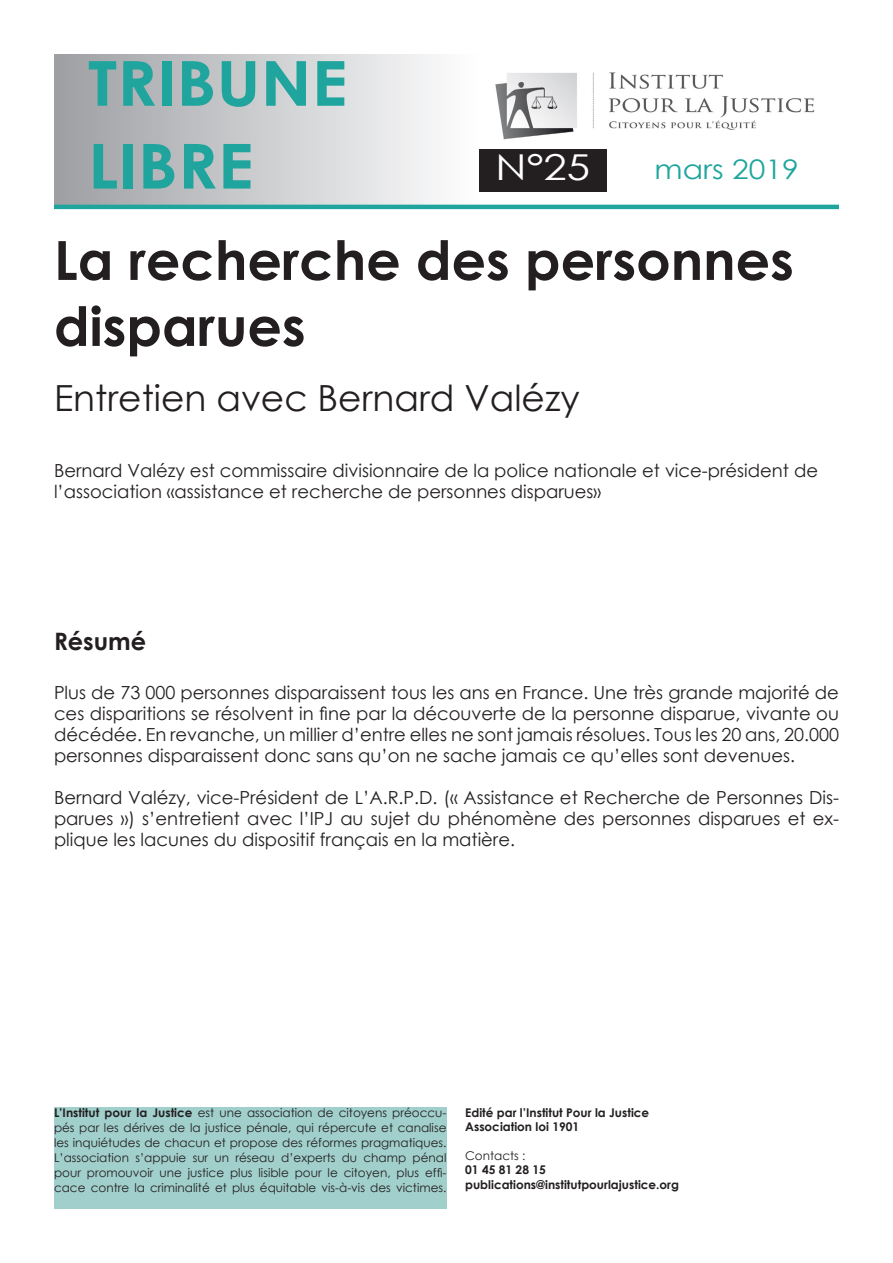
<style>
.page{position:relative;width:893px;height:1263px;background:#fff}
.page>*{position:absolute;margin:0;border:0;box-sizing:border-box;transform-origin:0 0}
.t1{font:700 62.1px/82.8px "Century Gothic";color:#1fa59d;scale:1.11 1}
.t2{font:700 54px/66px "Century Gothic";color:#231f20}
.t3{font:36px "Century Gothic";color:#231f20}
.t4{font:35.7px "Century Gothic";color:#fff;scale:1.18 1}
.t5{font:27px "Century Gothic";color:#1fa59d;scale:1.11 1}
.t6{font:700 24px "Century Gothic";color:#231f20}
.t7{font:18px/21px "Century Gothic";color:#231f20;text-align:justify}
.t8{font:12px/15px "Century Gothic";color:#231f20;text-align:justify}
.t9{font:700 12px "Century Gothic";color:#231f20}
.s1{font-weight:700}
</style>
<div class="page">
<div style="left:54px;top:54px;width:425px;height:151px;background:linear-gradient(to right,#9d9fa3,#feffff)"></div>
<img style="left:495px;top:72px;width:320px;height:68px">
<div style="left:479px;top:149px;width:128px;height:42px;background:#231f20"></div>
<div style="left:54px;top:1108px;width:392px;height:101px;background:#a1cfcc"></div>
<hr style="left:54px;top:205px;width:785px;height:4px;background:#1fa59d">
<p class="t1" style="left:88px;top:39px;width:235px">TRIBUNE<br>LIBRE</p>
<p class="t4" style="left:496px;top:142px;width:82px">N°25</p>
<p class="t5" style="left:654px;top:150px;width:131px">mars 2019</p>
<p class="t2" style="left:54px;top:225px;width:741px">La recherche des personnes disparues</p>
<p class="t3" style="left:54px;top:373px;width:527px">Entretien avec Bernard Valézy</p>
<p class="t7" style="left:54px;top:459px;width:765px">Bernard Valézy est commissaire divisionnaire de la police nationale et vice-président de l’association «assistance et recherche de personnes disparues»</p>
<p class="t6" style="left:54px;top:622px;width:94px">Résumé</p>
<p class="t7" style="left:54px;top:682px;width:786px">Plus de 73 000 personnes disparaissent tous les ans en France. Une très grande majorité de ces disparitions se résolvent in fine par la découverte de la personne disparue, vivante ou décédée. En revanche, un millier d’entre elles ne sont jamais résolues. Tous les 20 ans, 20.000 personnes disparaissent donc sans qu’on ne sache jamais ce qu’elles sont devenues.</p>
<p class="t7" style="left:54px;top:787px;width:786px">Bernard Valézy, vice-Président de L’A.R.P.D. (« Assistance et Recherche de Personnes Dis&shy;parues ») s’entretient avec l’IPJ au sujet du phénomène des personnes disparues et ex&shy;plique les lacunes du dispositif français en la matière.</p>
<p class="t8" style="left:54px;top:1105px;width:394px"><span class="s1">L’Institut pour la Justice</span> est une association de citoyens préoccu&shy;pés par les dérives de la justice pénale, qui répercute et canalise les inquiétudes de chacun et propose des réformes pragmatiques.<br>L’association s’appuie sur un réseau d’experts du champ pénal pour promouvoir une justice plus lisible pour le citoyen, plus effi&shy;cace contre la criminalité et plus équitable vis-à-vis des victimes.</p>
<p class="t9" style="left:465px;top:1103px;width:186px">Edité par l’Institut Pour la Justice</p>
<p class="t9" style="left:465px;top:1118px;width:115px">Association loi 1901</p>
<p class="t8" style="left:465px;top:1148px;width:62px">Contacts :</p>
<p class="t9" style="left:465px;top:1161px;width:82px">01 45 81 28 15</p>
<p class="t9" style="left:465px;top:1175px;width:215px">publications@institutpourlajustice.org</p>
</div>
